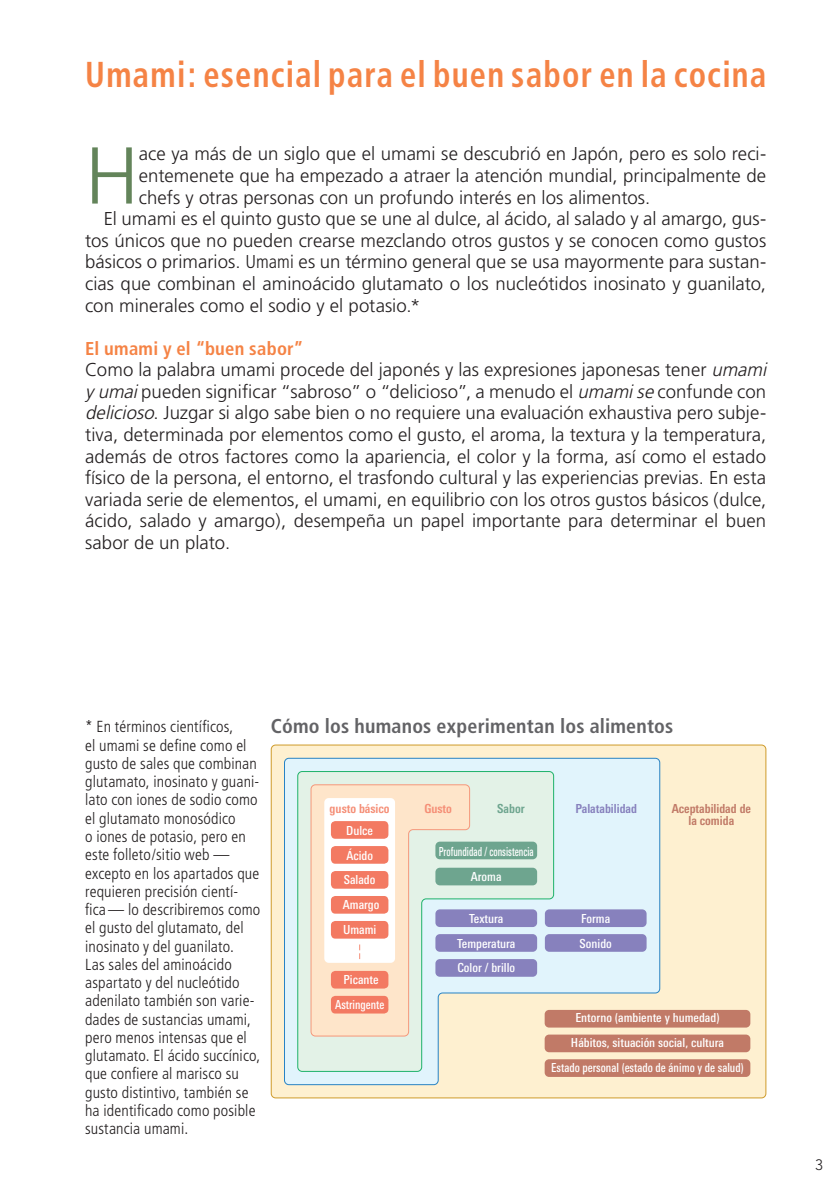
<style>
.page{position:relative;width:840px;height:1191px;background:#fff}
.page>*{position:absolute;margin:0;border:0;box-sizing:border-box;transform-origin:0 0}
.t1{font:300 80.4px "Frutiger";color:#63845a}
.t2{font:700 condensed 36px "Frutiger";letter-spacing:.04em;color:#f58345;scale:.9 1}
.t3{font:700 condensed 20px "Frutiger";letter-spacing:.01em;color:#636366}
.t4{font:300 18.6px/21.6px "Frutiger";color:#231f20}
.t5{font:300 condensed 16px/18.2px "Frutiger";letter-spacing:.01em;color:#231f20}
.t6{font:300 15px "Avenir";color:#231f20}
.t7{font:500 condensed 12.4px/25px "Linotype Univers";color:#fff;text-align:center}
.t8{font:500 condensed 12.4px/25px "Linotype Univers";color:#fff;text-align:center;scale:.76 1}
.t9{font:700 condensed 12.4px/12.4px "Linotype Univers";color:#c17a67;text-align:center}
.t10{font:700 condensed 12.4px "Linotype Univers";color:#f58e76}
.t11{font:700 condensed 12.4px "Linotype Univers";color:#8781bd}
.t12{font:700 condensed 12.4px "Linotype Univers";color:#6ea58f}
.s1{font-stretch:condensed}
.s2{font-weight:700;font-stretch:condensed;color:#f58345}
.s3{font-style:italic}
</style>
<div class="page">
<div style="left:271px;top:745px;width:494px;height:353px;background:#fef0d0;border-radius:4px"></div>
<svg style="left:284px;top:757px;width:376px;height:328px"></svg>
<svg style="left:297px;top:771px;width:257px;height:301px"></svg>
<div style="left:435px;top:867px;width:102px;height:18px;background:#6ea58f;border-radius:4px"></div>
<div style="left:435px;top:841px;width:102px;height:18px;background:#6ea58f;border-radius:4px"></div>
<div style="left:435px;top:909px;width:102px;height:18px;background:#8781bd;border-radius:4px"></div>
<div style="left:435px;top:934px;width:102px;height:17px;background:#8781bd;border-radius:4px"></div>
<div style="left:435px;top:959px;width:102px;height:17px;background:#8781bd;border-radius:4px"></div>
<div style="left:544px;top:1010px;width:206px;height:17px;background:#c17a67;border-radius:4px"></div>
<div style="left:544px;top:1034px;width:206px;height:18px;background:#c17a67;border-radius:4px"></div>
<div style="left:544px;top:1059px;width:206px;height:18px;background:#c17a67;border-radius:4px"></div>
<div style="left:544px;top:909px;width:102px;height:18px;background:#8781bd;border-radius:4px"></div>
<div style="left:544px;top:934px;width:102px;height:17px;background:#8781bd;border-radius:4px"></div>
<svg style="left:311px;top:785px;width:158px;height:251px"></svg>
<div style="left:331px;top:821px;width:57px;height:17px;background:#f37a62;border-radius:4px"></div>
<div style="left:331px;top:846px;width:57px;height:17px;background:#f37a62;border-radius:4px"></div>
<div style="left:331px;top:871px;width:57px;height:17px;background:#f37a62;border-radius:4px"></div>
<div style="left:331px;top:896px;width:57px;height:17px;background:#f37a62;border-radius:4px"></div>
<div style="left:331px;top:921px;width:57px;height:17px;background:#f37a62;border-radius:4px"></div>
<div style="left:331px;top:995px;width:57px;height:18px;background:#f37a62;border-radius:4px"></div>
<div style="left:331px;top:971px;width:57px;height:17px;background:#f37a62;border-radius:4px"></div>
<h2 class="t2" style="left:85px;top:53px;width:758px">Umami: esencial para el buen sabor en la cocina</h2>
<h1 class="t1" style="left:85px;top:130px;width:55px">H</h1>
<p class="t4" style="left:139px;top:143px;width:628px">ace ya más de un siglo que el umami se descubrió en Japón, pero es solo reci-</p>
<p class="t4" style="left:139px;top:165px;width:628px">entemenete que ha empezado a atraer la atención mundial, principalmente de</p>
<p class="t4" style="left:139px;top:186px;width:512px">chefs y otras personas con un profundo interés en los alimentos.</p>
<p class="t4" style="left:104px;top:208px;width:663px">El umami es el quinto gusto que se une al dulce, al ácido, al salado y al amargo, gus-</p>
<p class="t4" style="left:85px;top:229px;width:682px">tos únicos que no pueden crearse mezclando otros gustos y se conocen como gustos</p>
<p class="t4" style="left:85px;top:251px;width:682px">básicos o primarios. <span class="s1">Umami</span> es un término general que se usa mayormente para sustan-</p>
<p class="t4" style="left:85px;top:273px;width:682px">cias que combinan el aminoácido glutamato o los nucleótidos inosinato y guanilato,</p>
<p class="t4" style="left:85px;top:294px;width:337px">con minerales como el sodio y el potasio.*</p>
<p class="t4" style="left:85px;top:337px;width:686px"><span class="s2">El umami y el “buen sabor”<br></span>Como la palabra umami procede del japonés y las expresiones japonesas tener <span class="s3">umami y umai</span>pueden significar “sabroso” o “delicioso”, a menudo el <span class="s3">umamise</span> confunde con <span class="s3">delicioso</span>. Juzgar si algo sabe bien o no requiere una evaluación exhaustiva pero subje&shy;tiva, determinada por elementos como el gusto, el aroma, la textura y la temperatura, además de otros factores como la apariencia, el color y la forma, así como el estado físico de la persona, el entorno, el trasfondo cultural y las experiencias previas. En esta variada serie de elementos, el umami, en equilibrio con los otros gustos básicos (dulce, ácido, salado y amargo), desempeña un papel importante para determinar el buen sabor de un plato.</p>
<p class="t5" style="left:85px;top:718px;width:177px">* En términos científicos,<br>el umami se define como el gusto de sales que combinan glutamato, inosinato y guani&shy;lato con iones de sodio como el glutamato monosódico<br>o iones de potasio, pero en este folleto/sitio web — excepto en los apartados que requieren precisión cientí&shy;fica — lo describiremos como el gusto del glutamato, del inosinato y del guanilato.<br>Las sales del aminoácido aspartato y del nucleótido adenilato también son varie&shy;dades de sustancias umami, pero menos intensas que el glutamato. El ácido succínico, que confiere al marisco su gusto distintivo, también se ha identificado como posible sustancia umami.</p>
<p class="t3" style="left:271px;top:713px;width:403px">Cómo los humanos experimentan los alimentos</p>
<p class="t10" style="left:329px;top:801px;width:61px">gusto básico</p>
<p class="t7" style="left:342px;top:817px;width:38px;text-align:left">Dulce<br>Ácido<br>Salado<br>Amargo<br>Umami</p>
<p class="t7" style="left:335px;top:967px;width:51px">Picante<br>Astringente</p>
<p class="t10" style="left:424px;top:801px;width:29px">Gusto</p>
<p class="t12" style="left:497px;top:801px;width:29px">Sabor</p>
<p class="t11" style="left:575px;top:801px;width:63px">Palatabilidad</p>
<p class="t9" style="left:671px;top:802px;width:81px">Aceptabilidad de la comida</p>
<p class="t8" style="left:438px;top:839px;width:126px">Profundidad / consistencia<br>Aroma</p>
<p class="t7" style="left:457px;top:905px;width:60px">Textura<br>Temperatura<br>Color / brillo</p>
<p class="t7" style="left:579px;top:905px;width:34px;text-align:left">Forma<br>Sonido</p>
<p class="t7" style="left:551px;top:1005px;width:194px">Entorno (ambiente y humedad)<br>Hábitos, situación social, cultura<br>Estado personal (estado de ánimo y de salud)</p>
<p class="t6" style="left:814px;top:1155px;width:9px">3</p>
</div>
